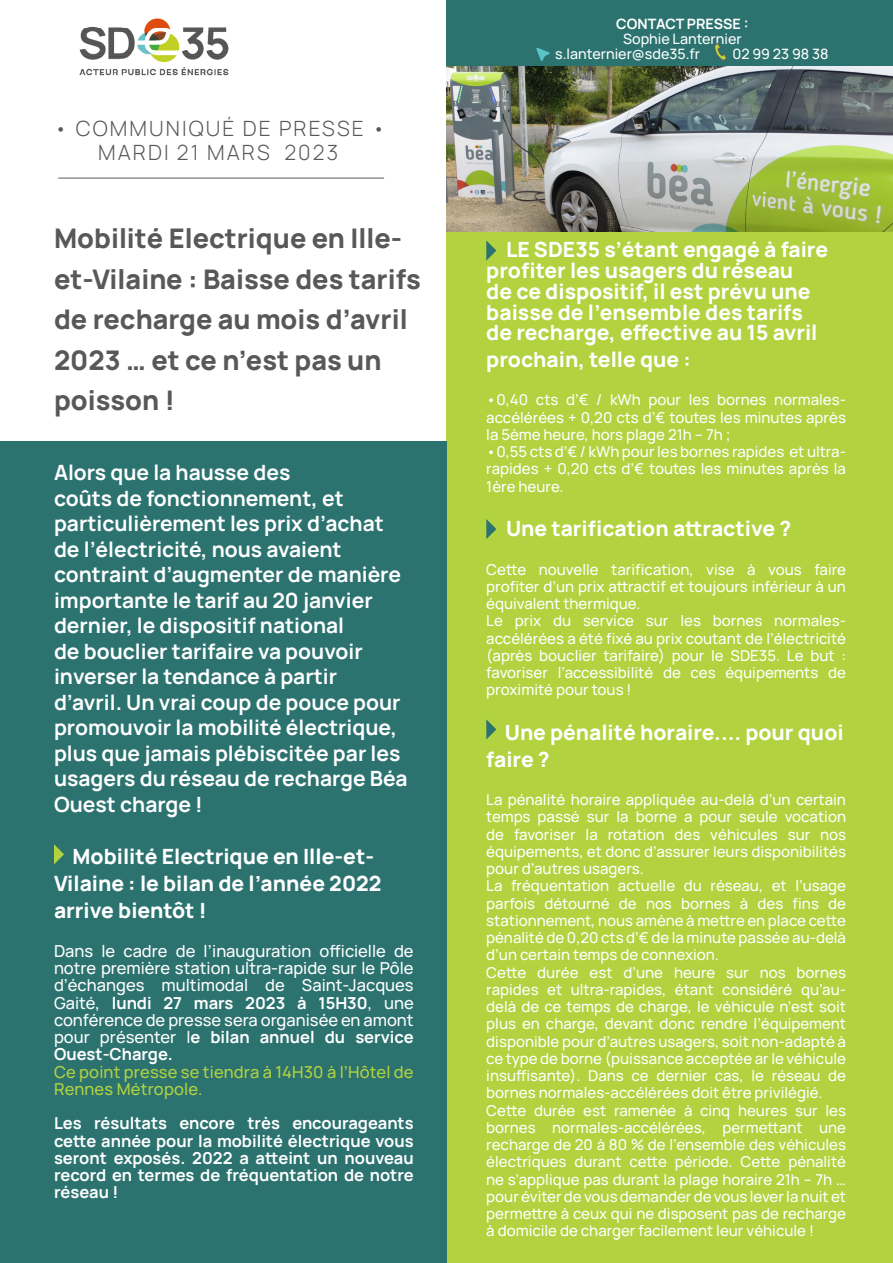
<style>
.page{position:relative;width:893px;height:1263px;background:#fff}
.page>*{position:absolute;margin:0;border:0;box-sizing:border-box;transform-origin:0 0}
.t1{font:800 27px/40.5px "Manrope";color:#57585a}
.t2{font:700 21px/25.5px "Manrope";color:#fff}
.t3{font:800 21px/20.7px "Manrope";color:#fff}
.t4{font:300 21px "Manrope";letter-spacing:.1em;color:#57585a}
.t5{font:500 16.5px/17.2px "Manrope";color:#fff;text-align:justify}
.t6{font:700 16.5px/17.2px "Manrope";color:#fff;text-align:justify}
.t7{font:500 16.5px/17.2px "Manrope";letter-spacing:.01em;color:#b2d23f}
.t8{font:500 15px/17.2px "Manrope";color:#fff;text-align:justify}
.t9{font:500 14.25px "Manrope";color:#fff}
.t10{font:700 14.25px "Manrope";color:#fff}
.s1{font-weight:700}
</style>
<div class="page">
<img style="left:79px;top:18px;width:150px;height:58px">
<hr style="left:58px;top:178px;width:326px;height:1px;background:#57585a">
<div style="left:446px;top:219px;width:447px;height:1044px;background:#b2d23f"></div>
<div style="left:0;top:441px;width:446px;height:822px;background:#2c7370"></div>
<svg style="left:486px;top:240px;width:10px;height:21px"></svg>
<svg style="left:486px;top:519px;width:10px;height:20px"></svg>
<svg style="left:486px;top:719px;width:10px;height:20px"></svg>
<svg style="left:54px;top:844px;width:10px;height:20px"></svg>
<div style="left:446px;top:0;width:447px;height:67px;background:#2c7370"></div>
<svg style="left:536px;top:48px;width:13px;height:13px"></svg>
<svg style="left:714px;top:43px;width:13px;height:18px"></svg>
<img style="left:446px;top:67px;width:447px;height:165px">
<p class="t4" style="left:54px;top:113px;width:333px">• COMMUNIQUÉ DE PRESSE •</p>
<p class="t4" style="left:98px;top:137px;width:242px">MARDI 21 MARS 2023</p>
<p class="t1" style="left:54px;top:217px;width:368px">Mobilité Electrique en Ille&shy;et-Vilaine : Baisse des tarifs de recharge au mois d’avril<br>2023 … et ce n’est pas un poisson !</p>
<p class="t2" style="left:54px;top:459px;width:355px">Alors que la hausse des<br>coûts de fonctionnement, et particulièrement les prix d’achat de l’électricité, nous avaient contraint d’augmenter de manière importante le tarif au 20 janvier dernier, le dispositif national<br>de bouclier tarifaire va pouvoir inverser la tendance à partir d’avril. Un vrai coup de pouce pour promouvoir la mobilité électrique, plus que jamais plébiscitée par les usagers du réseau de recharge Béa<br>Ouest charge !</p>
<p class="t3" style="left:54px;top:842px;width:329px;line-height:27px;text-indent:18px">Mobilité Electrique en Ille-et-<br>Vilaine : le bilan de l’année 2022 arrive bientôt !</p>
<p class="t5" style="left:54px;top:942px;width:361px">Dans le cadre de l’inauguration officielle de notre première station ultra-rapide sur le Pôle d’échanges multimodal de Saint-Jacques Gaité, <span class="s1">lundi 27 mars 2023 à 15H30</span>, une conférence de presse sera organisée en amont pour présenter l<span class="s1">e bilan annuel du service Ouest-Charge.</span></p>
<p class="t7" style="left:54px;top:1062px;width:361px">Ce point presse se tiendra à 14H30 à l’Hôtel de<br>Rennes Métropole.</p>
<p class="t6" style="left:54px;top:1114px;width:361px">Les résultats encore très encourageants cette année pour la mobilité électrique vous seront exposés. 2022 a atteint un nouveau record en termes de fréquentation de notre réseau !</p>
<p class="t10" style="left:616px;top:13px;width:134px">CONTACT PRESSE :</p>
<p class="t9" style="left:623px;top:28px;width:120px">Sophie Lanternier</p>
<p class="t9" style="left:555px;top:43px;width:146px">s.lanternier@sde35.fr</p>
<p class="t9" style="left:732px;top:43px;width:98px">02 99 23 98 38</p>
<p class="t3" style="left:486px;top:239px;width:343px;text-indent:20px">LE SDE35 s’étant engagé à faire profiter les usagers du réseau<br>de ce dispositif, il est prévu une baisse de l’ensemble des tarifs de recharge, effective au 15 avril</p>
<p class="t3" style="left:486px;top:348px;width:206px">prochain, telle que :</p>
<p class="t8" style="left:486px;top:391px;width:361px">•0,40 cts d’€ / kWh pour les bornes normales&shy;accélérées + 0,20 cts d’€ toutes les minutes après la 5ème heure, hors plage 21h – 7h ;</p>
<p class="t8" style="left:486px;top:442px;width:361px">•0,55 cts d’€ / kWh pour les bornes rapides et ultra&shy;rapides + 0,20 cts d’€ toutes les minutes après la 1ère heure.</p>
<p class="t3" style="left:506px;top:517px;width:287px">Une tarification attractive ?</p>
<p class="t8" style="left:486px;top:560px;width:361px">Cette nouvelle tarification, vise à vous faire profiter d’un prix attractif et toujours inférieur à un équivalent thermique.</p>
<p class="t8" style="left:486px;top:611px;width:361px">Le prix du service sur les bornes normales&shy;accélérées a été fixé au prix coutant de l’électricité (après bouclier tarifaire) pour le SDE35. Le but : favoriser l’accessibilité de ces équipements de proximité pour tous !</p>
<p class="t3" style="left:486px;top:717px;width:359px;line-height:27px;text-indent:18px">Une pénalité horaire.... pour quoi faire ?</p>
<p class="t8" style="left:486px;top:790px;width:361px">La pénalité horaire appliquée au-delà d’un certain temps passé sur la borne a pour seule vocation de favoriser la rotation des véhicules sur nos équipements, et donc d’assurer leurs disponibilités pour d’autres usagers.</p>
<p class="t8" style="left:486px;top:876px;width:361px">La fréquentation actuelle du réseau, et l’usage parfois détourné de nos bornes à des fins de stationnement, nous amène à mettre en place cette pénalité de 0,20 cts d’€ de la minute passée au-delà d’un certain temps de connexion.</p>
<p class="t8" style="left:486px;top:963px;width:361px">Cette durée est d’une heure sur nos bornes rapides et ultra-rapides, étant considéré qu’au&shy;delà de ce temps de charge, le véhicule n’est soit plus en charge, devant donc rendre l’équipement disponible pour d’autres usagers, soit non-adapté à ce type de borne (puissance acceptée ar le véhicule insuffisante). Dans ce dernier cas, le réseau de bornes normales-accélérées doit être privilégié.</p>
<p class="t8" style="left:486px;top:1101px;width:361px">Cette durée est ramenée à cinq heures sur les bornes normales-accélérées, permettant une recharge de 20 à 80 % de l’ensemble des véhicules électriques durant cette période. Cette pénalité ne s’applique pas durant la plage horaire 21h – 7h … pour éviter de vous demander de vous lever la nuit et permettre à ceux qui ne disposent pas de recharge à domicile de charger facilement leur véhicule !</p>
</div>
